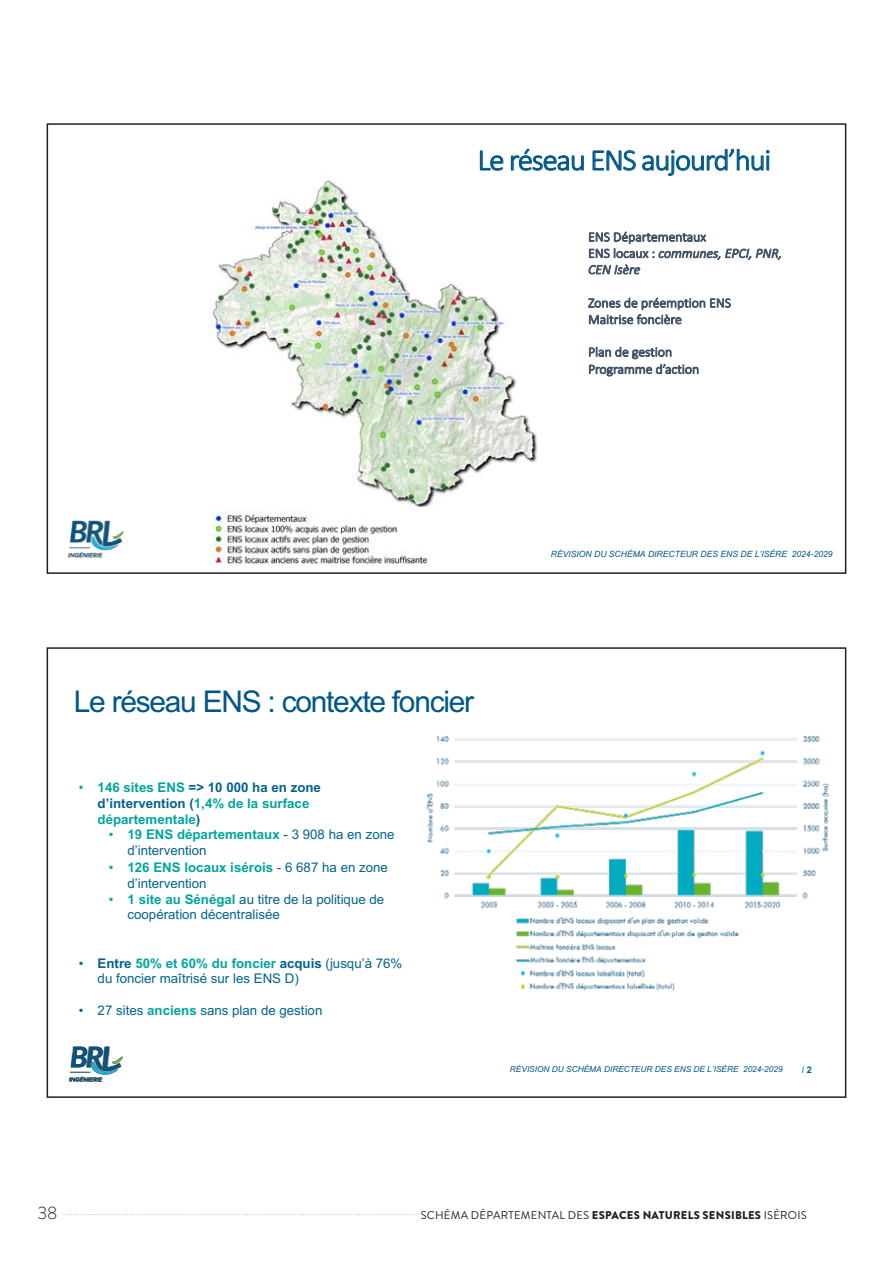
<style>
.page{position:relative;width:893px;height:1263px;background:#fff}
.page>*{position:absolute;margin:0;border:0;box-sizing:border-box;transform-origin:0 0}
.t1{font:300 30.3px "Calibri";letter-spacing:-.04em;color:#005787}
.t2{font:30px "Arial";letter-spacing:-.04em;color:#005787}
.t3{font:300 18px "Brandon Grotesque";color:#231f20}
.t4{font:300 13.5px/16.4px "Calibri";color:#44546a}
.t5{font:13.35px/15.8px "Arial";color:#04628d}
.t6{font:700 13.35px/15.8px "Arial";color:#00a59f}
.t7{font:700 9.15px "Arial";color:#00a59f}
.t8{font:italic 8.55px "Arial";letter-spacing:-.005em;color:#005787}
.t9{font:italic 8.25px "Arial";letter-spacing:-.005em;color:#005787}
.t10{font:300 7.5px "Brandon Grotesque";color:#231f20}
.s1{font-style:italic}
.s2{font-weight:400}
.s3{color:#04628d}
.s4{color:#00a59f}
.s5{font-weight:700;color:#00a59f}
.s6{font-weight:700}
.s7{color:#005787}
.s8{font-weight:400;font-size:11.25px}
.s9{font-weight:900;font-size:11.25px}
</style>
<div class="page">
<img style="left:68px;top:1046px;width:55px;height:36px">
<img style="left:426px;top:736px;width:404px;height:255px">
<div style="left:47px;top:647px;width:799px;height:451px;border:2px solid #231f20"></div>
<img style="left:68px;top:520px;width:56px;height:38px">
<img style="left:211px;top:180px;width:327px;height:385px">
<div style="left:47px;top:123px;width:799px;height:451px;border:2px solid #231f20"></div>
<p class="t1" style="left:478px;top:141px;width:295px">Le réseau ENS aujourd’hui</p>
<p class="t4" style="left:588px;top:229px;width:195px">ENS Départementaux<br>ENS locaux : <span class="s1">communes, EPCI, PNR,<br>CEN Isère</span></p>
<p class="t4" style="left:588px;top:294px;width:144px">Zones de préemption ENS<br>Maitrise foncière</p>
<p class="t4" style="left:588px;top:343px;width:113px;line-height:17.1px">Plan de gestion<br>Programme d’action</p>
<p class="t8" style="left:551px;top:548px;width:283px">RÉVISION DU SCHÉMA DIRECTEUR DES ENS DE L’ISÈRE 2024-2029</p>
<p class="t2" style="left:74px;top:681px;width:402px">Le réseau ENS : contexte foncier</p>
<p class="t6" style="left:98px;top:780px;width:225px;text-indent:-19px"><span class="s2">•</span> 146 sites ENS <span class="s3">=&gt; 10 000 ha en zone d’intervention (</span>1,4% de la surface départementale<span class="s3">)</span></p>
<p class="t5" style="left:128px;top:827px;width:268px;text-indent:-19px"><span class="s4">•</span> <span class="s5">19 ENS départementaux</span> - 3 908 ha en zone d’intervention</p>
<p class="t5" style="left:128px;top:859px;width:262px;text-indent:-19px"><span class="s4">•</span> <span class="s5">126 ENS locaux isérois</span> - 6 687 ha en zone d’intervention</p>
<p class="t5" style="left:128px;top:891px;width:258px;text-indent:-19px"><span class="s4">•</span> <span class="s5">1 site au Sénégal</span> au titre de la politique de coopération décentralisée</p>
<p class="t5" style="left:98px;top:955px;width:306px;text-indent:-19px">• <span class="s6">Entre</span> <span class="s5">50% et 60% du foncier</span> <span class="s6">acquis</span> (jusqu’à 76% du foncier maîtrisé sur les ENS D)</p>
<p class="t5" style="left:79px;top:1002px;width:245px">• 27 sites <span class="s5">anciens</span> sans plan de gestion</p>
<p class="t9" style="left:510px;top:1064px;width:274px">RÉVISION DU SCHÉMA DIRECTEUR DES ENS DE L’ISÈRE 2024-2029</p>
<p class="t7" style="left:802px;top:1063px;width:12px">/ <span class="s7">2</span></p>
<h3 class="t3" style="left:37px;top:1200px;width:22px">38</h3>
<p class="t10" style="left:63px;top:1207px;width:746px">................................................................................................................................<span class="s8">SCHÉMA DÉPARTEMENTAL DES</span><span class="s9">ESPACES NATURELS SENSIBLES</span><span class="s8">ISÈROIS</span></p>
</div>
